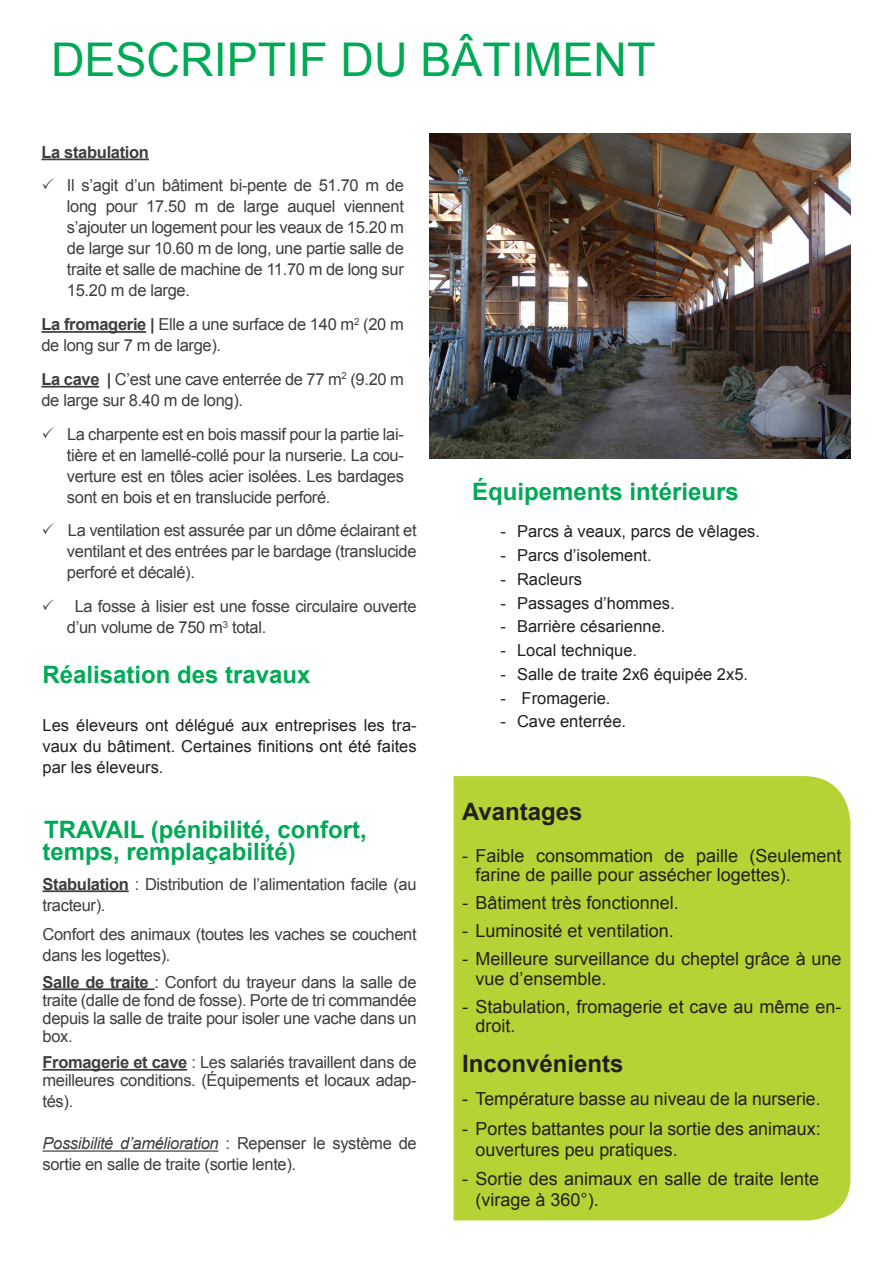
<style>
.page{position:relative;width:893px;height:1263px;background:#fff}
.page>*{position:absolute;margin:0;border:0;box-sizing:border-box;transform-origin:0 0}
.t1{font:46.5px "Arial";color:#00a955}
.t2{font:700 24px/22.5px "Arial";color:#00a955}
.t3{font:700 24px "Arial";color:#231f20}
.t4{font:18px/19.5px "Arial";color:#231f20}
.t5{font:16.5px/21px "Arial";letter-spacing:-.02em;color:#3e3e3f}
.t6{font:16.5px/21px "Arial";color:#231f20;text-align:justify}
.t7{font:700 16.5px "Arial";letter-spacing:-.02em;color:#3e3e3f}
.s1{font-weight:700}
.s2{font-style:italic}
</style>
<div class="page">
<hr style="left:41px;top:159px;width:108px;height:1px;background:#3e3e3f">
<hr style="left:41px;top:331px;width:105px;height:2px;background:#3e3e3f">
<hr style="left:41px;top:386px;width:58px;height:2px;background:#3e3e3f">
<div style="left:454px;top:776px;width:396px;height:444px;background:#b5d334"></div>
<img style="left:429px;top:134px;width:421px;height:325px">
<hr style="left:43px;top:890px;width:86px;height:2px;background:#3e3e3f">
<hr style="left:43px;top:988px;width:112px;height:2px;background:#3e3e3f">
<hr style="left:43px;top:1069px;width:144px;height:2px;background:#3e3e3f">
<hr style="left:43px;top:1150px;width:175px;height:2px;background:#3e3e3f">
<p class="t1" style="left:51px;top:30px;width:606px">DESCRIPTIF DU BÂTIMENT</p>
<p class="t7" style="left:41px;top:141px;width:109px">La stabulation</p>
<p class="t5" style="left:67px;top:175px;width:338px;text-align:justify">Il s’agit d’un bâtiment bi-pente de 51.70 m de long pour 17.50 m de large auquel viennent s’ajouter un logement pour les veaux de 15.20 m de large sur 10.60 m de long, une partie salle de traite et salle de machine de 11.70 m de long sur 15.20 m de large.</p>
<p class="t5" style="left:41px;top:314px;width:364px"><span class="s1">La fromagerie |</span> Elle a une surface de 140 m<sup>2</sup> (20 m de long sur 7 m de large).</p>
<p class="t5" style="left:41px;top:369px;width:364px"><span class="s1">La cave |</span> C’est une cave enterrée de 77 m<sup>2</sup> (9.20 m de large sur 8.40 m de long).</p>
<p class="t5" style="left:67px;top:424px;width:338px;text-align:justify">La charpente est en bois massif pour la partie lai&shy;tière et en lamellé-collé pour la nurserie. La cou&shy;verture est en tôles acier isolées. Les bardages sont en bois et en translucide perforé.</p>
<p class="t5" style="left:67px;top:520px;width:351px;text-align:justify">La ventilation est assurée par un dôme éclairant et ventilant et des entrées par le bardage (translucide perforé et décalé).</p>
<p class="t5" style="left:67px;top:596px;width:351px;text-indent:8px">La fosse à lisier est une fosse circulaire ouverte d’un volume de 750 m<sup>3</sup> total.</p>
<p class="t2" style="left:43px;top:664px;width:270px">Réalisation des travaux</p>
<p class="t6" style="left:43px;top:714px;width:376px">Les éleveurs ont délégué aux entreprises les tra&shy;vaux du bâtiment. Certaines finitions ont été faites par les éleveurs.</p>
<p class="t2" style="left:43px;top:818px;width:326px">TRAVAIL (pénibilité, confort, temps, remplaçabilité)</p>
<p class="t5" style="left:43px;top:873px;width:376px"><span class="s1">Stabulation</span> : Distribution de l’alimentation facile (au tracteur).</p>
<p class="t5" style="left:43px;top:924px;width:376px">Confort des animaux (toutes les vaches se couchent dans les logettes).</p>
<p class="t5" style="left:43px;top:973px;width:376px;line-height:18px;text-align:justify"><span class="s1">Salle de traite</span> : Confort du trayeur dans la salle de traite (dalle de fond de fosse). Porte de tri commandée depuis la salle de traite pour isoler une vache dans un box.</p>
<p class="t5" style="left:43px;top:1053px;width:376px;line-height:18px"><span class="s1">Fromagerie et cave</span> : Les salariés travaillent dans de meilleures conditions. (Équipements et locaux adap-</p>
<p class="t5" style="left:43px;top:1091px;width:32px">tés).</p>
<p class="t5" style="left:43px;top:1133px;width:376px"><span class="s2">Possibilité d’amélioration</span> : Repenser le système de sortie en salle de traite (sortie lente).</p>
<p class="t2" style="left:472px;top:481px;width:268px">Équipements intérieurs</p>
<p class="t6" style="left:500px;top:521px;width:261px">- Parcs à veaux, parcs de vêlages.</p>
<p class="t6" style="left:500px;top:545px;width:153px">- Parcs d’isolement.</p>
<p class="t6" style="left:500px;top:569px;width:83px">- Racleurs</p>
<p class="t6" style="left:500px;top:592px;width:176px">- Passages d’hommes.</p>
<p class="t6" style="left:500px;top:616px;width:167px">- Barrière césarienne.</p>
<p class="t6" style="left:500px;top:640px;width:138px">- Local technique.</p>
<p class="t6" style="left:500px;top:664px;width:249px">- Salle de traite 2x6 équipée 2x5.</p>
<p class="t6" style="left:500px;top:687px;width:112px">- Fromagerie.</p>
<p class="t6" style="left:500px;top:711px;width:127px">- Cave enterrée.</p>
<p class="t3" style="left:462px;top:795px;width:122px">Avantages</p>
<p class="t4" style="left:476px;top:846px;width:367px;text-indent:-14px">- Faible consommation de paille (Seulement farine de paille pour assécher logettes).</p>
<p class="t4" style="left:462px;top:893px;width:218px">- Bâtiment très fonctionnel.</p>
<p class="t4" style="left:462px;top:921px;width:213px">- Luminosité et ventilation.</p>
<p class="t4" style="left:476px;top:949px;width:367px;text-indent:-14px">- Meilleure surveillance du cheptel grâce à une vue d’ensemble.</p>
<p class="t4" style="left:476px;top:997px;width:367px;text-indent:-14px">- Stabulation, fromagerie et cave au même en&shy;droit.</p>
<p class="t3" style="left:462px;top:1047px;width:163px">Inconvénients</p>
<p class="t4" style="left:462px;top:1089px;width:360px">- Température basse au niveau de la nurserie.</p>
<p class="t4" style="left:476px;top:1118px;width:347px;line-height:21px;text-indent:-14px">- Portes battantes pour la sortie des animaux: ouvertures peu pratiques.</p>
<p class="t4" style="left:476px;top:1169px;width:345px;line-height:21px;text-indent:-14px">- Sortie des animaux en salle de traite lente (virage à 360°).</p>
</div>
